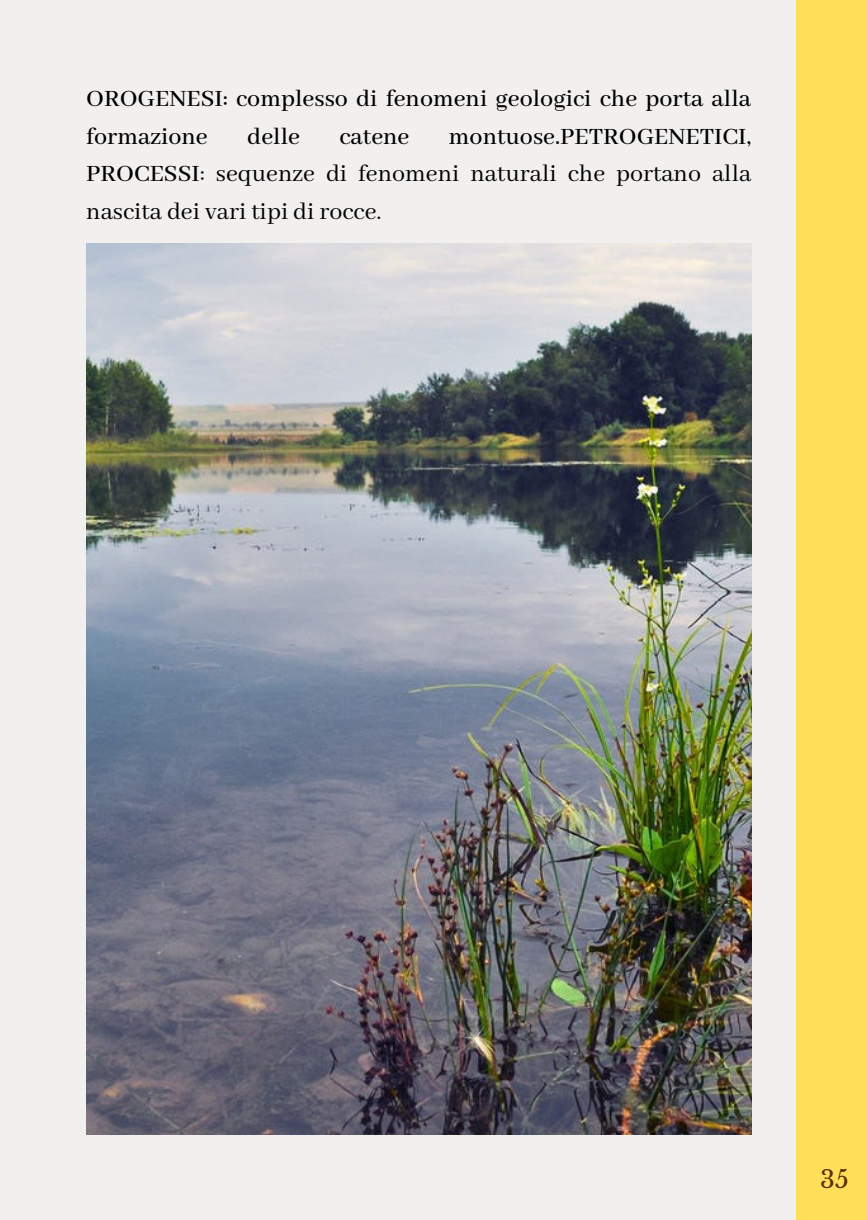
<style>
.page{position:relative;width:867px;height:1220px;background:#f2f0ef}
.page>*{position:absolute;margin:0;border:0;box-sizing:border-box;transform-origin:0 0}
.t1{font:26px/37.6px "Abhaya Libre";color:#000;text-align:justify}
.t2{font:500 26px/37.6px "Abhaya Libre";color:#000}
.t3{font:24px "Libre Baskerville";color:#5b2f02}
.s1{font-weight:500}
</style>
<div class="page">
<img style="left:86px;top:244px;width:666px;height:890px">
<div style="left:796px;top:0;width:71px;height:1220px;background:#ffde59"></div>
<p class="t2" style="left:86px;top:81px;width:666px">OROGENESI: complesso di fenomeni geologici che porta alla formazione</p>
<p class="t2" style="left:247px;top:118px;width:54px">delle</p>
<p class="t2" style="left:339px;top:118px;width:71px">catene</p>
<p class="t1" style="left:86px;top:118px;width:667px;text-indent:363px"><span class="s1">montuose.PETROGENETICI, PROCESSI</span>: sequenze di fenomeni naturali che portano alla nascita dei vari tipi di rocce.</p>
<p class="t3" style="left:820px;top:1164px;width:30px">35</p>
</div>
